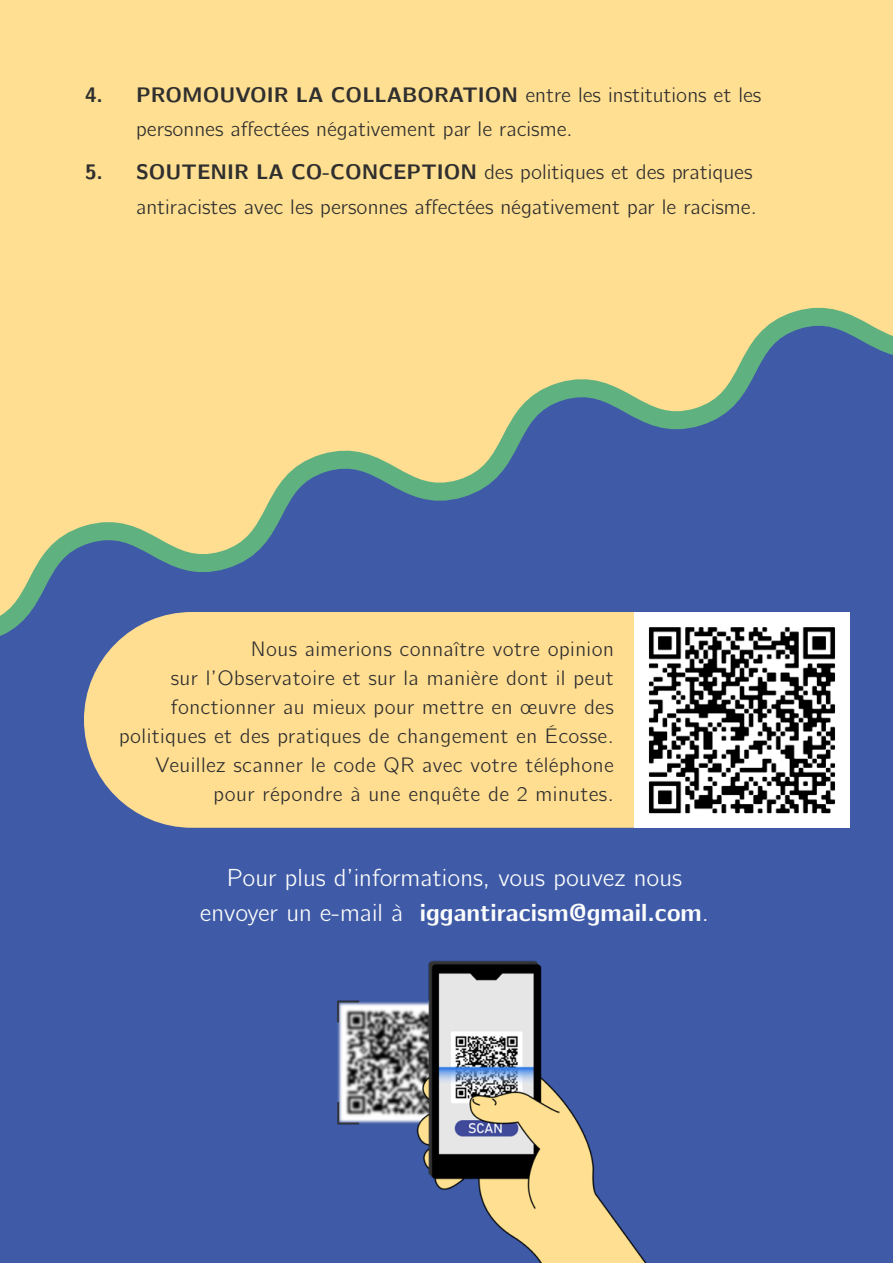
<style>
.page{position:relative;width:893px;height:1263px;background:#fff}
.page>*{position:absolute;margin:0;border:0;box-sizing:border-box;transform-origin:0 0}
.t1{font:24.6px/34.5px "CMU Bright";color:#fbfcfc;text-align:center}
.t2{font:21px/34.5px "CMU Bright";color:#302f2f}
.t3{font:20.85px/29px "CMU Bright";letter-spacing:.02em;color:#302f2f;text-align:right}
.s1{font-weight:700}
</style>
<div class="page">
<div style="left:0;top:298px;width:893px;height:965px;background:#3f5aa6"></div>
<svg style="left:0;top:281px;width:893px;height:355px"></svg>
<div style="left:0;top:0;width:893px;height:281px;background:#ffe092"></div>
<div style="left:84px;top:612px;width:550px;height:216px;background:#ffde91"></div>
<img style="left:634px;top:612px;width:216px;height:216px">
<img style="left:337px;top:960px;width:310px;height:303px">
<p class="t2" style="left:136px;top:75px;width:627px;text-indent:-51px"><span class="s1">4. PROMOUVOIR LA COLLABORATION</span> entre les institutions et les personnes affectées négativement par le racisme.</p>
<p class="t2" style="left:85px;top:153px;width:673px;text-align:right"><span class="s1">5. SOUTENIR LA CO-CONCEPTION</span> des politiques et des pratiques antiracistes avec les personnes affectées négativement par le racisme.</p>
<p class="t3" style="left:119px;top:632px;width:496px">Nous aimerions connaître votre opinion<br>sur l’Observatoire et sur la manière dont il peut fonctionner au mieux pour mettre en œuvre des politiques et des pratiques de changement en Écosse.<br>Veuillez scanner le code QR avec votre téléphone pour répondre à une enquête de 2 minutes.</p>
<p class="t1" style="left:200px;top:858px;width:511px">Pour plus d’informations, vous pouvez nous envoyer un e-mail à <span class="s1">iggantiracism@gmail.com</span>.</p>
</div>
